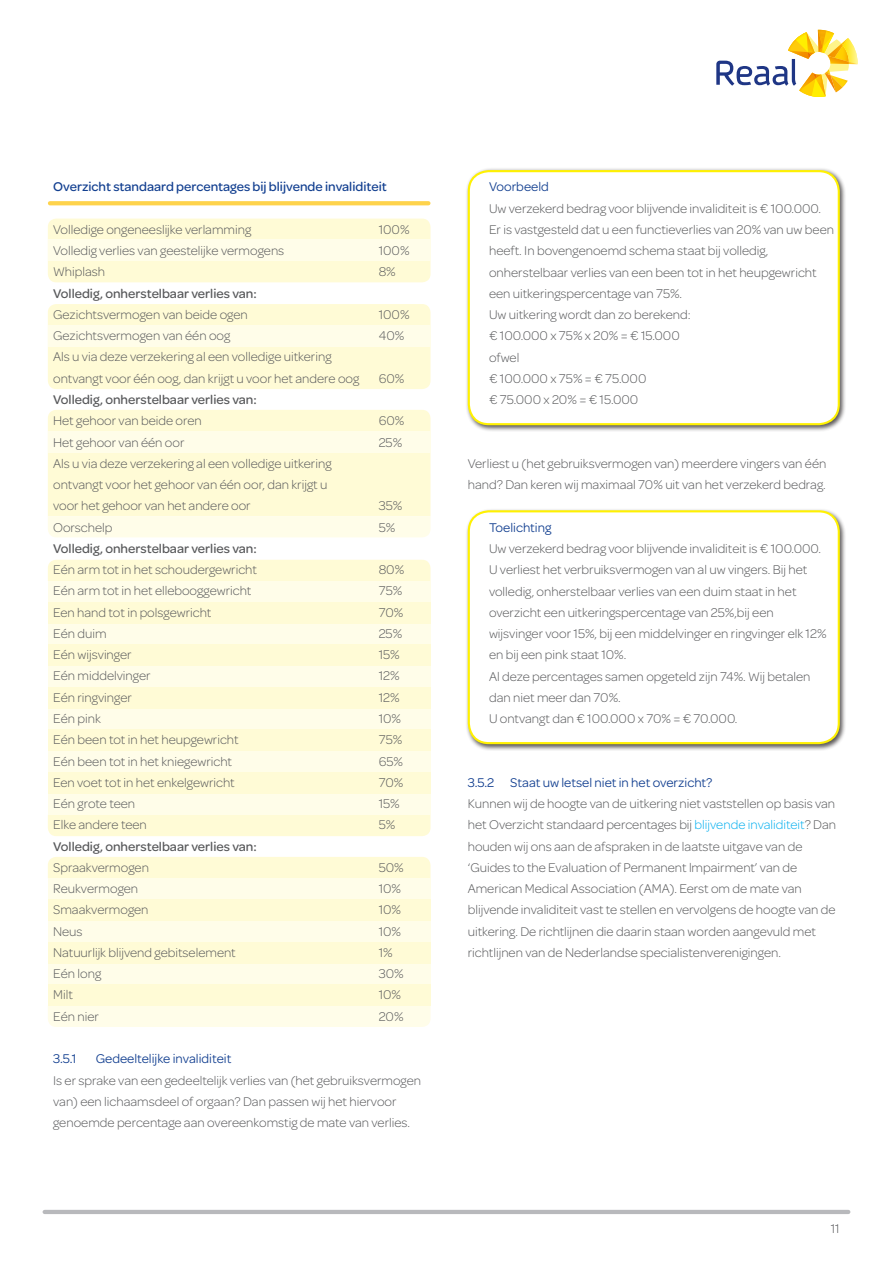
<style>
.page{position:relative;width:893px;height:1263px;background:#fff}
.page>*{position:absolute;margin:0;border:0;box-sizing:border-box;transform-origin:0 0}
.t1{font:300 13.5px/21.3px "Omnes";color:#57585a}
.t2{font:500 13.5px "Omnes";color:#57585a}
.t3{font:13.5px "Omnes";color:#123f90}
.t4{font:500 13.5px "Omnes";color:#123f90}
.s1{color:#00aeef}
</style>
<div class="page">
<hr style="left:45px;top:1210px;width:803px;height:4px;background:#b8b9bc">
<svg style="left:716px;top:29px;width:142px;height:68px"></svg>
<img style="left:818px;top:30px;width:4px;height:22px">
<img style="left:825px;top:73px;width:11px;height:19px">
<div style="left:465px;top:168px;width:381px;height:264px;background:#231f20;opacity:.75"></div>
<div style="left:469px;top:171px;width:370px;height:253px;background:#fff;border-radius:20px"></div>
<div style="left:468px;top:170px;width:372px;height:255px;border:2px solid #fff101;border-radius:20px"></div>
<div style="left:465px;top:508px;width:381px;height:243px;background:#231f20;opacity:.75"></div>
<div style="left:469px;top:511px;width:370px;height:232px;background:#fff;border-radius:20px"></div>
<div style="left:468px;top:510px;width:372px;height:234px;border:2px solid #fff101;border-radius:20px"></div>
<div style="left:48px;top:560px;width:383px;height:21px;background:#fffbd6"></div>
<div style="left:48px;top:857px;width:383px;height:21px;background:#fffbd6"></div>
<svg style="left:48px;top:410px;width:383px;height:127px;background:#fffbda"></svg>
<div style="left:48px;top:815px;width:383px;height:21px;background:#fffbd6"></div>
<div style="left:48px;top:1006px;width:383px;height:21px;background:#fffde9"></div>
<div style="left:48px;top:304px;width:383px;height:85px;background:#fffbd6;border-radius:9px"></div>
<div style="left:48px;top:325px;width:383px;height:22px;background:#fffde9"></div>
<div style="left:48px;top:431px;width:383px;height:21px;background:#fffde9"></div>
<div style="left:48px;top:581px;width:383px;height:21px;background:#fffde9"></div>
<div style="left:48px;top:878px;width:383px;height:21px;background:#fffde9"></div>
<div style="left:48px;top:623px;width:383px;height:22px;background:#fffde9"></div>
<div style="left:48px;top:921px;width:383px;height:21px;background:#fffde9"></div>
<div style="left:48px;top:963px;width:383px;height:21px;background:#fffde9"></div>
<div style="left:48px;top:666px;width:383px;height:21px;background:#fffde9"></div>
<div style="left:48px;top:708px;width:383px;height:22px;background:#fffde9"></div>
<div style="left:48px;top:751px;width:383px;height:21px;background:#fffde9"></div>
<div style="left:48px;top:794px;width:383px;height:21px;background:#fffde9"></div>
<div style="left:48px;top:602px;width:383px;height:21px;background:#fffbd6"></div>
<div style="left:48px;top:899px;width:383px;height:22px;background:#fffbd6"></div>
<div style="left:48px;top:942px;width:383px;height:21px;background:#fffbd6"></div>
<div style="left:48px;top:984px;width:383px;height:22px;background:#fffbd6"></div>
<div style="left:48px;top:645px;width:383px;height:21px;background:#fffbd6"></div>
<div style="left:48px;top:687px;width:383px;height:21px;background:#fffbd6"></div>
<div style="left:48px;top:730px;width:383px;height:21px;background:#fffbd6"></div>
<div style="left:48px;top:772px;width:383px;height:22px;background:#fffbd6"></div>
<div style="left:48px;top:219px;width:383px;height:63px;background:#fffbd6;border-radius:9px"></div>
<div style="left:48px;top:240px;width:383px;height:21px;background:#fffde9"></div>
<svg style="left:50px;top:201px;width:378px;height:4px;background:#fed452"></svg>
<p class="t4" style="left:53px;top:178px;width:335px">Overzicht standaard percentages bij blijvende invaliditeit</p>
<p class="t1" style="left:53px;top:218px;width:200px">Volledige ongeneeslijke verlamming</p>
<p class="t1" style="left:379px;top:218px;width:32px">100%</p>
<p class="t1" style="left:53px;top:240px;width:233px">Volledig verlies van geestelijke vermogens</p>
<p class="t1" style="left:379px;top:240px;width:32px">100%</p>
<p class="t1" style="left:53px;top:261px;width:54px">Whiplash</p>
<p class="t1" style="left:379px;top:261px;width:19px">8%</p>
<p class="t2" style="left:53px;top:284px;width:205px">Volledig, onherstelbaar verlies van:</p>
<p class="t1" style="left:53px;top:303px;width:196px">Gezichtsvermogen van beide ogen</p>
<p class="t1" style="left:379px;top:303px;width:32px">100%</p>
<p class="t1" style="left:53px;top:325px;width:179px">Gezichtsvermogen van één oog</p>
<p class="t1" style="left:379px;top:325px;width:27px">40%</p>
<p class="t1" style="left:53px;top:346px;width:308px">Als u via deze verzekering al een volledige uitkering ontvangt voor één oog, dan krijgt u voor het andere oog</p>
<p class="t1" style="left:379px;top:367px;width:27px">60%</p>
<p class="t2" style="left:53px;top:390px;width:205px">Volledig, onherstelbaar verlies van:</p>
<p class="t1" style="left:53px;top:410px;width:150px">Het gehoor van beide oren</p>
<p class="t1" style="left:379px;top:410px;width:27px">60%</p>
<p class="t1" style="left:53px;top:431px;width:133px">Het gehoor van één oor</p>
<p class="t1" style="left:379px;top:431px;width:25px">25%</p>
<p class="t1" style="left:53px;top:452px;width:280px">Als u via deze verzekering al een volledige uitkering ontvangt voor het gehoor van één oor, dan krijgt u voor het gehoor van het andere oor</p>
<p class="t1" style="left:379px;top:495px;width:25px">35%</p>
<p class="t1" style="left:53px;top:516px;width:61px">Oorschelp</p>
<p class="t1" style="left:379px;top:516px;width:18px">5%</p>
<p class="t2" style="left:53px;top:539px;width:205px">Volledig, onherstelbaar verlies van:</p>
<p class="t1" style="left:53px;top:559px;width:205px">Eén arm tot in het schoudergewricht</p>
<p class="t1" style="left:379px;top:559px;width:27px">80%</p>
<p class="t1" style="left:53px;top:580px;width:200px">Eén arm tot in het ellebooggewricht</p>
<p class="t1" style="left:379px;top:580px;width:25px">75%</p>
<p class="t1" style="left:53px;top:601px;width:160px">Een hand tot in polsgewricht</p>
<p class="t1" style="left:379px;top:601px;width:26px">70%</p>
<p class="t1" style="left:53px;top:622px;width:55px">Eén duim</p>
<p class="t1" style="left:379px;top:622px;width:25px">25%</p>
<p class="t1" style="left:53px;top:644px;width:80px">Eén wijsvinger</p>
<p class="t1" style="left:379px;top:644px;width:23px">15%</p>
<p class="t1" style="left:53px;top:665px;width:99px">Eén middelvinger</p>
<p class="t1" style="left:379px;top:665px;width:23px">12%</p>
<p class="t1" style="left:53px;top:686px;width:80px">Eén ringvinger</p>
<p class="t1" style="left:379px;top:686px;width:23px">12%</p>
<p class="t1" style="left:53px;top:707px;width:49px">Eén pink</p>
<p class="t1" style="left:379px;top:707px;width:24px">10%</p>
<p class="t1" style="left:53px;top:729px;width:187px">Eén been tot in het heupgewricht</p>
<p class="t1" style="left:379px;top:729px;width:25px">75%</p>
<p class="t1" style="left:53px;top:750px;width:180px">Eén been tot in het kniegewricht</p>
<p class="t1" style="left:379px;top:750px;width:26px">65%</p>
<p class="t1" style="left:53px;top:771px;width:183px">Een voet tot in het enkelgewricht</p>
<p class="t1" style="left:379px;top:771px;width:26px">70%</p>
<p class="t1" style="left:53px;top:792px;width:84px">Eén grote teen</p>
<p class="t1" style="left:379px;top:792px;width:23px">15%</p>
<p class="t1" style="left:53px;top:814px;width:95px">Elke andere teen</p>
<p class="t1" style="left:379px;top:814px;width:18px">5%</p>
<p class="t2" style="left:53px;top:837px;width:205px">Volledig, onherstelbaar verlies van:</p>
<p class="t1" style="left:53px;top:856px;width:97px">Spraakvermogen</p>
<p class="t1" style="left:379px;top:856px;width:27px">50%</p>
<p class="t1" style="left:53px;top:878px;width:87px">Reukvermogen</p>
<p class="t1" style="left:379px;top:878px;width:24px">10%</p>
<p class="t1" style="left:53px;top:899px;width:97px">Smaakvermogen</p>
<p class="t1" style="left:379px;top:899px;width:24px">10%</p>
<p class="t1" style="left:53px;top:920px;width:31px">Neus</p>
<p class="t1" style="left:379px;top:920px;width:24px">10%</p>
<p class="t1" style="left:53px;top:941px;width:184px">Natuurlijk blijvend gebitselement</p>
<p class="t1" style="left:379px;top:941px;width:16px">1%</p>
<p class="t1" style="left:53px;top:963px;width:49px">Eén long</p>
<p class="t1" style="left:379px;top:963px;width:27px">30%</p>
<p class="t1" style="left:53px;top:984px;width:21px">Milt</p>
<p class="t1" style="left:379px;top:984px;width:24px">10%</p>
<p class="t1" style="left:53px;top:1005px;width:47px">Eén nier</p>
<p class="t1" style="left:379px;top:1005px;width:26px">20%</p>
<p class="t3" style="left:53px;top:1049px;width:25px">3.5.1</p>
<p class="t3" style="left:96px;top:1049px;width:137px">Gedeeltelijke invaliditeit</p>
<p class="t1" style="left:53px;top:1069px;width:370px">Is er sprake van een gedeeltelijk verlies van (het gebruiksvermogen van) een lichaamsdeel of orgaan? Dan passen wij het hiervoor genoemde percentage aan overeenkomstig de mate van verlies.</p>
<p class="t3" style="left:489px;top:178px;width:61px">Voorbeeld</p>
<p class="t1" style="left:489px;top:197px;width:347px">Uw verzekerd bedrag voor blijvende invaliditeit is € 100.000.<br>Er is vastgesteld dat u een functieverlies van 20% van uw been heeft. In bovengenoemd schema staat bij volledig, onherstelbaar verlies van een been tot in het heupgewricht een uitkeringspercentage van 75%.<br>Uw uitkering wordt dan zo berekend:<br>€ 100.000 x 75% x 20% = € 15.000<br>ofwel<br>€ 100.000 x 75% = € 75.000<br>€ 75.000 x 20% = € 15.000</p>
<p class="t1" style="left:468px;top:452px;width:360px">Verliest u (het gebruiksvermogen van) meerdere vingers van één hand? Dan keren wij maximaal 70% uit van het verzekerd bedrag.</p>
<p class="t3" style="left:489px;top:518px;width:64px">Toelichting</p>
<p class="t1" style="left:489px;top:537px;width:339px">Uw verzekerd bedrag voor blijvende invaliditeit is € 100.000.<br>U verliest het verbruiksvermogen van al uw vingers. Bij het volledig, onherstelbaar verlies van een duim staat in het overzicht een uitkeringspercentage van 25%,bij een wijsvinger voor 15%, bij een middelvinger en ringvinger elk 12% en bij een pink staat 10%.<br>Al deze percentages samen opgeteld zijn 74%. Wij betalen dan niet meer dan 70%.<br>U ontvangt dan € 100.000 x 70% = € 70.000.</p>
<p class="t3" style="left:468px;top:773px;width:246px">3.5.2 Staat uw letsel niet in het overzicht?</p>
<p class="t1" style="left:468px;top:793px;width:370px">Kunnen wij de hoogte van de uitkering niet vaststellen op basis van het Overzicht standaard percentages bij <span class="s1">blijvende invaliditeit</span>? Dan houden wij ons aan de afspraken in de laatste uitgave van de ‘Guides to the Evaluation of Permanent lmpairment’ van de American Medical Association (AMA). Eerst om de mate van blijvende invaliditeit vast te stellen en vervolgens de hoogte van de uitkering. De richtlijnen die daarin staan worden aangevuld met richtlijnen van de Nederlandse specialistenverenigingen.</p>
<p class="t1" style="left:831px;top:1218px;width:11px">11</p>
</div>
